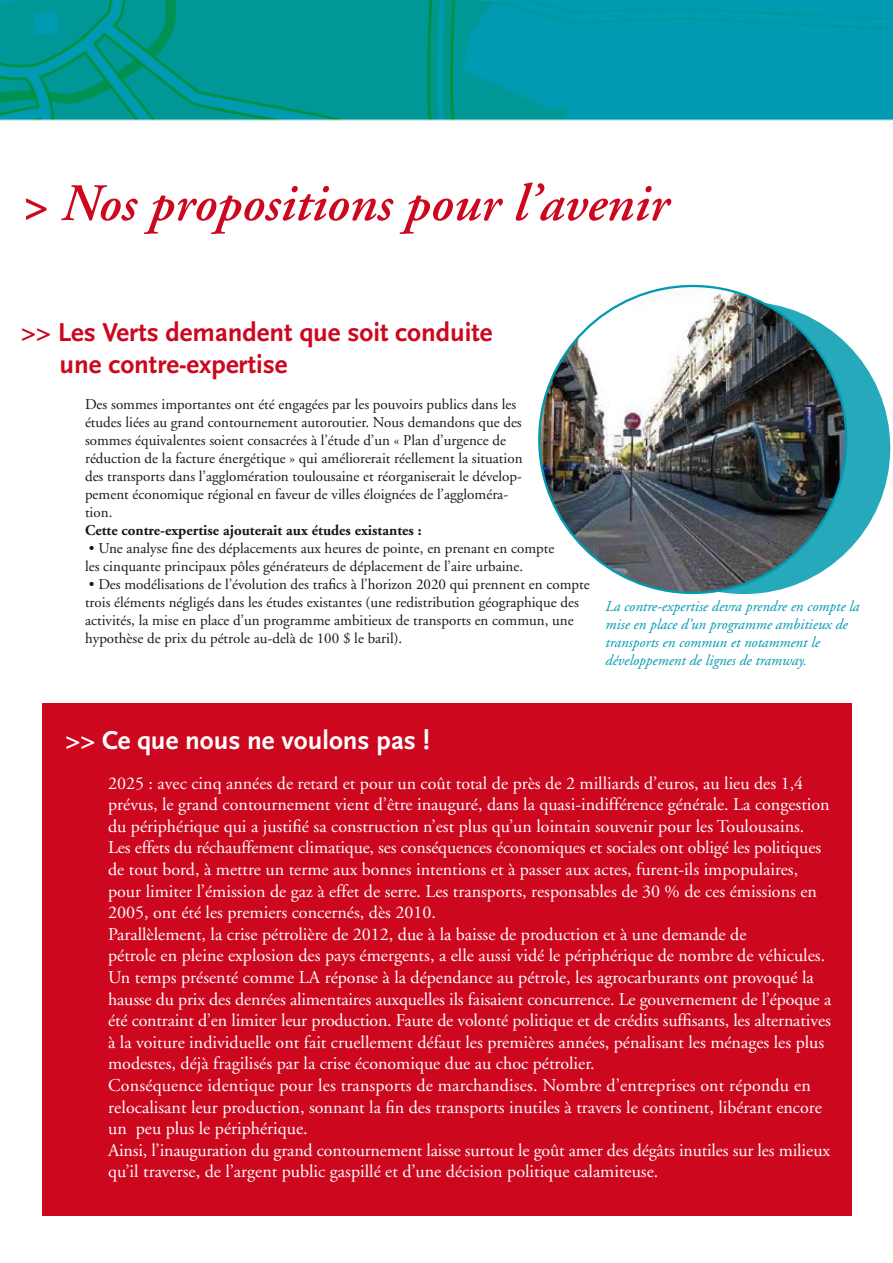
<style>
.page{position:relative;width:893px;height:1263px;background:#fff}
.page>*{position:absolute;margin:0;border:0;box-sizing:border-box;transform-origin:0 0}
.t1{font:52.5px "Adobe Garamond Semibold Italic Os F";color:#cc071e}
.t2{font:700 27px/32.4px "Scala Sans";color:#cc071e}
.t3{font:700 27px "Scala Sans";color:#fff}
.t4{font:18px/21.6px "Adobe Garamond";color:#fff}
.t5{font:15px/18px "Adobe Garamond";color:#1a171b}
.t6{font:italic 15px/18px "Adobe Garamond";color:#009ab1}
.t7{font:15px "Adobe Garamond Bold Os F";color:#1a171b}
</style>
<div class="page">
<img style="left:0;top:0;width:893px;height:1216px">
<div style="left:598px;top:302px;width:292px;height:292px;background:#27a9bc;border-radius:50%"></div>
<img style="left:539px;top:286px;width:307px;height:307px;border-radius:50%">
<div style="left:43px;top:703px;width:809px;height:512px;background:#cc071e"></div>
<h1 class="t1" style="left:21px;top:175px;width:649px">&gt; Nos propositions pour l’avenir</h1>
<h2 class="t2" style="left:60px;top:316px;width:434px;text-indent:-38px">&gt;&gt; Les Verts demandent que soit conduite une contre-expertise</h2>
<p class="t5" style="left:85px;top:396px;width:439px">Des sommes importantes ont été engagées par les pouvoirs publics dans les études liées au grand contournement autoroutier. Nous demandons que des sommes équivalentes soient consacrées à l’étude d’un « Plan d’urgence de réduction de la facture énergétique » qui améliorerait réellement la situation des transports dans l’agglomération toulousaine et réorganiserait le dévelop&shy;pement économique régional en faveur de villes éloignées de l’aggloméra&shy;tion.</p>
<p class="t7" style="left:85px;top:522px;width:338px">Cette contre-expertise ajouterait aux études existantes :</p>
<p class="t5" style="left:85px;top:540px;width:471px">➢• Une analyse fine des déplacements aux heures de pointe, en prenant en compte les cinquante principaux pôles générateurs de déplacement de l’aire urbaine.</p>
<p class="t5" style="left:85px;top:576px;width:506px">• Des modélisations de l’évolution des trafics à l’horizon 2020 qui prennent en compte trois éléments négligés dans les études existantes (une redistribution géographique des activités, la mise en place d’un programme ambitieux de transports en commun, une hypothèse de prix du pétrole au-delà de 100 $ le baril).</p>
<p class="t6" style="left:606px;top:597px;width:255px">La contre-expertise devra prendre en compte la mise en place d’un programme ambitieux de transports en commun et notamment le développement de lignes de tramway.</p>
<h2 class="t3" style="left:66px;top:726px;width:366px">&gt;&gt; Ce que nous ne voulons pas !</h2>
<p class="t4" style="left:108px;top:772px;width:725px">2025 : avec cinq années de retard et pour un coût total de près de 2 milliards d’euros, au lieu des 1,4 prévus, le grand contournement vient d’être inauguré, dans la quasi-indifférence générale. La congestion du périphérique qui a justifié sa construction n’est plus qu’un lointain souvenir pour les Toulousains.<br>Les effets du réchauffement climatique, ses conséquences économiques et sociales ont obligé les politiques de tout bord, à mettre un terme aux bonnes intentions et à passer aux actes, furent-ils impopulaires, pour limiter l’émission de gaz à effet de serre. Les transports, responsables de 30 % de ces émissions en 2005, ont été les premiers concernés, dès 2010.<br>Parallèlement, la crise pétrolière de 2012, due à la baisse de production et à une demande de<br>pétrole en pleine explosion des pays émergents, a elle aussi vidé le périphérique de nombre de véhicules.<br>Un temps présenté comme LA réponse à la dépendance au pétrole, les agrocarburants ont provoqué la hausse du prix des denrées alimentaires auxquelles ils faisaient concurrence. Le gouvernement de l’époque a été contraint d’en limiter leur production. Faute de volonté politique et de crédits suffisants, les alternatives à la voiture individuelle ont fait cruellement défaut les premières années, pénalisant les ménages les plus modestes, déjà fragilisés par la crise économique due au choc pétrolier.<br>Conséquence identique pour les transports de marchandises. Nombre d’entreprises ont répondu en relocalisant leur production, sonnant la fin des transports inutiles à travers le continent, libérant encore un peu plus le périphérique.<br>Ainsi, l’inauguration du grand contournement laisse surtout le goût amer des dégâts inutiles sur les milieux qu’il traverse, de l’argent public gaspillé et d’une décision politique calamiteuse.</p>
</div>
